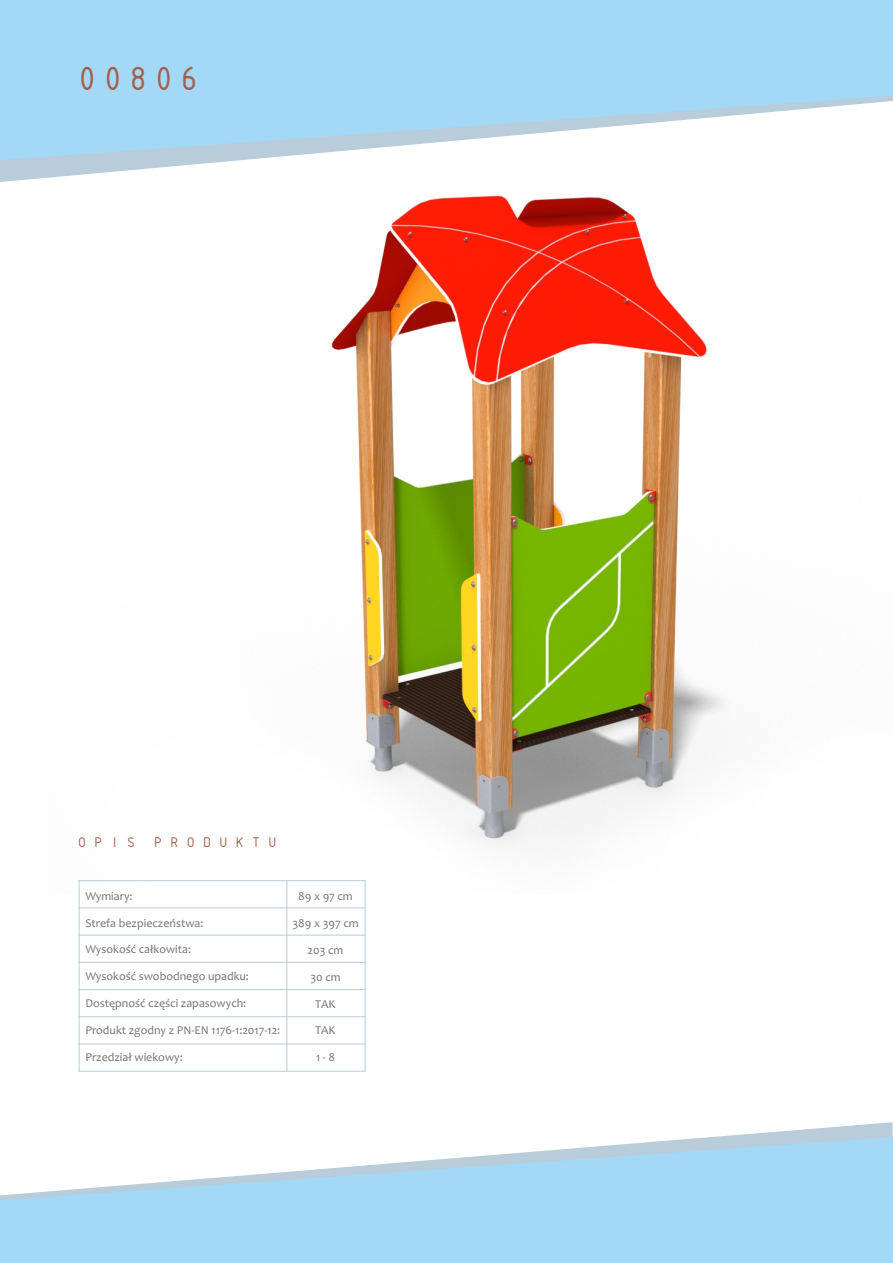
<style>
.page{position:relative;width:893px;height:1263px;background:#fff}
.page>*{position:absolute;margin:0;border:0;box-sizing:border-box;transform-origin:0 0}
.t1{font:36px "ISOCTEUR";color:#a65e4a}
.t2{font:15px "ISOCTEUR";letter-spacing:.38em;color:#a65e4a}
.t3{font:12px "Candara";color:#737370}
</style>
<div class="page">
<img style="left:78px;top:195px;width:648px;height:699px">
<hr style="left:79px;top:880px;width:1px;height:192px;background:#b8ccd9">
<hr style="left:286px;top:880px;width:1px;height:192px;background:#b8ccd9">
<hr style="left:365px;top:880px;width:1px;height:192px;background:#b8ccd9">
<hr style="left:79px;top:1071px;width:286px;height:1px;background:#b8ccd9">
<hr style="left:79px;top:1043px;width:286px;height:1px;background:#b8ccd9">
<hr style="left:79px;top:1016px;width:286px;height:1px;background:#b8ccd9">
<hr style="left:79px;top:989px;width:286px;height:1px;background:#b8ccd9">
<hr style="left:79px;top:962px;width:286px;height:1px;background:#b8ccd9">
<hr style="left:79px;top:935px;width:286px;height:1px;background:#b8ccd9">
<hr style="left:79px;top:907px;width:286px;height:1px;background:#b8ccd9">
<hr style="left:79px;top:880px;width:286px;height:1px;background:#b8ccd9">
<svg style="left:714px;top:1122px;width:179px;height:15px"></svg>
<svg style="left:0;top:160px;width:241px;height:22px"></svg>
<svg style="left:0;top:0;width:893px;height:160px;background:#b0ddf6"></svg>
<svg style="left:0;top:1137px;width:893px;height:126px;fill:#a3d9f7"></svg>
<h1 class="t1" style="left:75px;top:67px;width:129px">00806</h1>
<p class="t2" style="left:77px;top:838px;width:203px">OPIS PRODUKTU</p>
<p class="t3" style="left:85px;top:891px;width:49px">Wymiary:</p>
<p class="t3" style="left:85px;top:918px;width:120px">Strefa bezpieczeństwa:</p>
<p class="t3" style="left:85px;top:945px;width:107px">Wysokość całkowita:</p>
<p class="t3" style="left:85px;top:971px;width:165px">Wysokość swobodnego upadku:</p>
<p class="t3" style="left:85px;top:998px;width:162px">Dostępność części zapasowych:</p>
<p class="t3" style="left:85px;top:1025px;width:196px">Produkt zgodny z PN-EN 1176-1:2017-12:</p>
<p class="t3" style="left:85px;top:1052px;width:99px">Przedział wiekowy:</p>
<p class="t3" style="left:298px;top:891px;width:56px">89 x 97 cm</p>
<p class="t3" style="left:292px;top:918px;width:68px">389 x 397 cm</p>
<p class="t3" style="left:308px;top:945px;width:37px">203 cm</p>
<p class="t3" style="left:310px;top:972px;width:32px">30 cm</p>
<p class="t3" style="left:315px;top:999px;width:22px">TAK</p>
<p class="t3" style="left:315px;top:1026px;width:22px">TAK</p>
<p class="t3" style="left:316px;top:1052px;width:21px">1 - 8</p>
</div>
